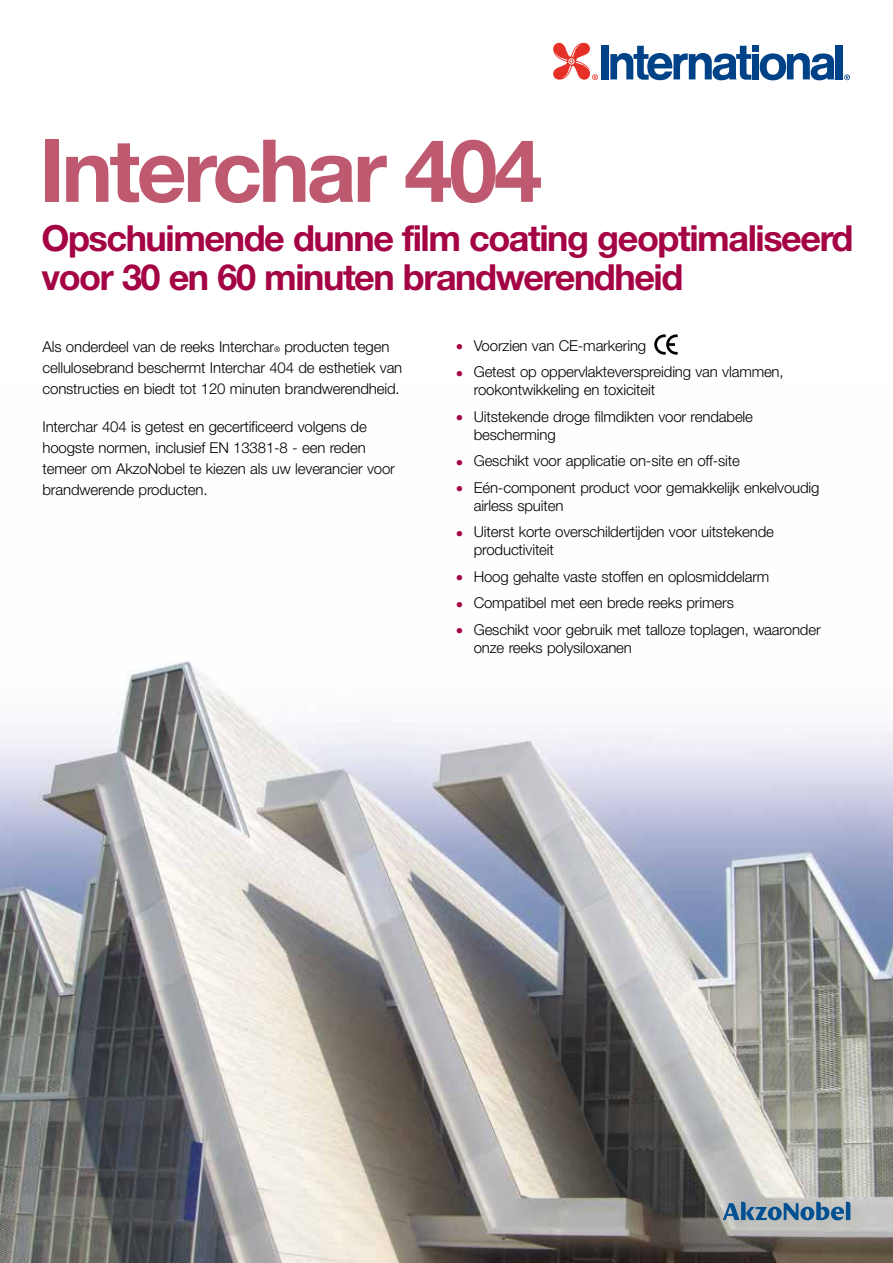
<style>
.page{position:relative;width:893px;height:1263px;background:#fff}
.page>*{position:absolute;margin:0;border:0;box-sizing:border-box;transform-origin:0 0}
.t1{font:700 87px "Helvetica Neue LT Pro";letter-spacing:-.04em;color:#bf5970}
.t2{font:700 36px/39px "Helvetica Neue LT Pro";letter-spacing:-.04em;color:#a40344}
.t3{font:300 15px/21px "Helvetica Neue LT Pro";letter-spacing:-.01em;color:#000}
.s1{font-size:7.5px}
.s2{color:#a40344}
</style>
<div class="page">
<img style="left:0;top:661px;width:893px;height:602px">
<svg style="left:654px;top:334px;width:24px;height:21px"></svg>
<div style="left:836px;top:45px;width:7px;height:34px;background:#004288"></div>
<div style="left:752px;top:45px;width:7px;height:6px;background:#004288"></div>
<div style="left:752px;top:54px;width:7px;height:25px;background:#004288"></div>
<div style="left:601px;top:45px;width:7px;height:34px;background:#004288"></div>
<svg style="left:610px;top:46px;width:141px;height:34px"></svg>
<svg style="left:760px;top:53px;width:75px;height:27px"></svg>
<svg style="left:553px;top:43px;width:45px;height:37px"></svg>
<svg style="left:844px;top:74px;width:6px;height:6px"></svg>
<svg style="left:723px;top:1202px;width:127px;height:18px;background:#638aa8"></svg>
<h1 class="t1" style="left:39px;top:116px;width:504px">Interchar 404</h1>
<h2 class="t2" style="left:41px;top:218px;width:814px">Opschuimende dunne film coating geoptimaliseerd voor 30 en 60 minuten brandwerendheid</h2>
<p class="t3" style="left:43px;top:336px;width:361px">Als onderdeel van de reeks Interchar<span class="s1">®</span> producten tegen cellulosebrand beschermt Interchar 404 de esthetiek van constructies en biedt tot 120 minuten brandwerendheid.</p>
<p class="t3" style="left:43px;top:416px;width:354px">Interchar 404 is getest en gecertificeerd volgens de hoogste normen, inclusief EN 13381-8 - een reden temeer om AkzoNobel te kiezen als uw leverancier voor brandwerende producten.</p>
<p class="t3" style="left:456px;top:335px;width:192px"><span class="s2">•</span> Voorzien van CE-markering</p>
<p class="t3" style="left:474px;top:363px;width:312px;line-height:18px;text-indent:-18px"><span class="s2">•</span> Getest op oppervlakteverspreiding van vlammen, rookontwikkeling en toxiciteit</p>
<p class="t3" style="left:474px;top:407px;width:281px;line-height:18px;text-indent:-18px"><span class="s2">•</span> Uitstekende droge filmdikten voor rendabele bescherming</p>
<p class="t3" style="left:456px;top:450px;width:286px"><span class="s2">•</span> Geschikt voor applicatie on-site en off-site</p>
<p class="t3" style="left:474px;top:478px;width:347px;line-height:18px;text-indent:-18px"><span class="s2">•</span> Eén-component product voor gemakkelijk enkelvoudig airless spuiten</p>
<p class="t3" style="left:474px;top:523px;width:302px;line-height:18px;text-indent:-18px"><span class="s2">•</span> Uiterst korte overschildertijden voor uitstekende productiviteit</p>
<p class="t3" style="left:456px;top:566px;width:315px"><span class="s2">•</span> Hoog gehalte vaste stoffen en oplosmiddelarm</p>
<p class="t3" style="left:456px;top:592px;width:280px"><span class="s2">•</span> Compatibel met een brede reeks primers</p>
<p class="t3" style="left:474px;top:620px;width:349px;line-height:18px;text-indent:-18px"><span class="s2">•</span> Geschikt voor gebruik met talloze toplagen, waaronder onze reeks polysiloxanen</p>
</div>
